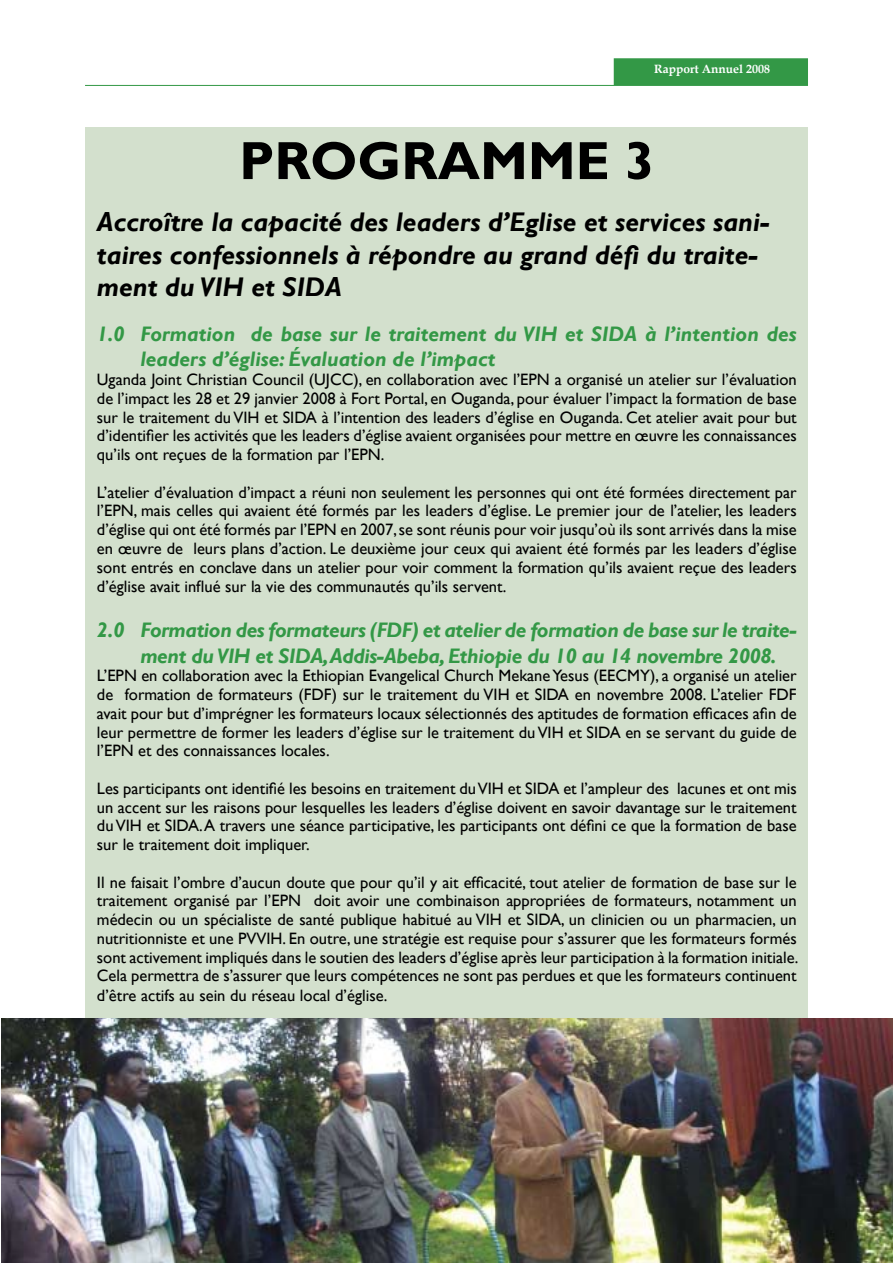
<style>
.page{position:relative;width:893px;height:1263px;background:#fff}
.page>*{position:absolute;margin:0;border:0;box-sizing:border-box;transform-origin:0 0}
.t1{font:700 54px "Gill Sans";color:#000}
.t2{font:italic 700 27px/32.4px "Gill Sans";color:#000}
.t3{font:italic 700 21px/25.2px "Gill Sans";letter-spacing:-.02em;color:#339846}
.t4{font:italic 700 21px/25.2px "Gill Sans";color:#339846}
.t5{font:16.5px/18.8px "Gill Sans";color:#000;text-align:justify}
.t6{font:700 12px "Book Antiqua";color:#fff}
</style>
<div class="page">
<hr style="left:85px;top:85px;width:723px;height:1px;background:#339846">
<div style="left:614px;top:58px;width:194px;height:27px;background:#339846;border:2px solid #339846"></div>
<div style="left:85px;top:128px;width:723px;height:1020px;background:#d3e0cd"></div>
<img style="left:1px;top:1018px;width:892px;height:245px">
<p class="t6" style="left:654px;top:61px;width:117px">Rapport Annuel 2008</p>
<h1 class="t1" style="left:239px;top:128px;width:417px">PROGRAMME 3</h1>
<h2 class="t2" style="left:97px;top:207px;width:674px">Accroître la capacité des leaders d’Eglise et services sani&shy;taires confessionnels à répondre au grand défi du traite&shy;ment du VIH et SIDA</h2>
<p class="t4" style="left:140px;top:322px;width:658px;text-indent:-43px">1.0 Formation de base sur le traitement du VIH et SIDA à l’intention des leaders d’église: Évaluation de l’impact</p>
<p class="t5" style="left:97px;top:370px;width:701px">Uganda Joint Christian Council (UJCC), en collaboration avec l’EPN a organisé un atelier sur l’évaluation de l’impact les 28 et 29 janvier 2008 à Fort Portal, en Ouganda, pour évaluer l’impact la formation de base sur le traitement du VIH et SIDA à l’intention des leaders d’église en Ouganda. Cet atelier avait pour but d’identifier les activités que les leaders d’église avaient organisées pour mettre en œuvre les connaissances qu’ils ont reçues de la formation par l’EPN.</p>
<p class="t5" style="left:97px;top:483px;width:701px">L’atelier d’évaluation d’impact a réuni non seulement les personnes qui ont été formées directement par l’EPN, mais celles qui avaient été formés par les leaders d’église. Le premier jour de l’atelier, les leaders d’église qui ont été formés par l’EPN en 2007, se sont réunis pour voir jusqu’où ils sont arrivés dans la mise en œuvre de leurs plans d’action. Le deuxième jour ceux qui avaient été formés par les leaders d’église sont entrés en conclave dans un atelier pour voir comment la formation qu’ils avaient reçue des leaders d’église avait influé sur la vie des communautés qu’ils servent.</p>
<p class="t3" style="left:140px;top:618px;width:658px;text-indent:-43px">2.0 Formation des formateurs (FDF) et atelier de formation de base sur le traite&shy;ment du VIH et SIDA,Addis-Abeba, Ethiopie du 10 au 14 novembre 2008.</p>
<p class="t5" style="left:97px;top:667px;width:701px">L’EPN en collaboration avec la Ethiopian Evangelical Church Mekane Yesus (EECMY), a organisé un atelier de formation de formateurs (FDF) sur le traitement du VIH et SIDA en novembre 2008. L’atelier FDF avait pour but d’imprégner les formateurs locaux sélectionnés des aptitudes de formation efficaces afin de leur permettre de former les leaders d’église sur le traitement du VIH et SIDA en se servant du guide de l’EPN et des connaissances locales.</p>
<p class="t5" style="left:97px;top:779px;width:701px">Les participants ont identifié les besoins en traitement du VIH et SIDA et l’ampleur des lacunes et ont mis un accent sur les raisons pour lesquelles les leaders d’église doivent en savoir davantage sur le traitement du VIH et SIDA. A travers une séance participative, les participants ont défini ce que la formation de base sur le traitement doit impliquer.</p>
<p class="t5" style="left:97px;top:873px;width:703px">Il ne faisait l’ombre d’aucun doute que pour qu’il y ait efficacité, tout atelier de formation de base sur le traitement organisé par l’EPN doit avoir une combinaison appropriées de formateurs, notamment un médecin ou un spécialiste de santé publique habitué au VIH et SIDA, un clinicien ou un pharmacien, un nutritionniste et une PVVIH. En outre, une stratégie est requise pour s’assurer que les formateurs formés sont activement impliqués dans le soutien des leaders d’église après leur participation à la formation initiale.<br>Cela permettra de s’assurer que leurs compétences ne sont pas perdues et que les formateurs continuent d’être actifs au sein du réseau local d’église.</p>
</div>
